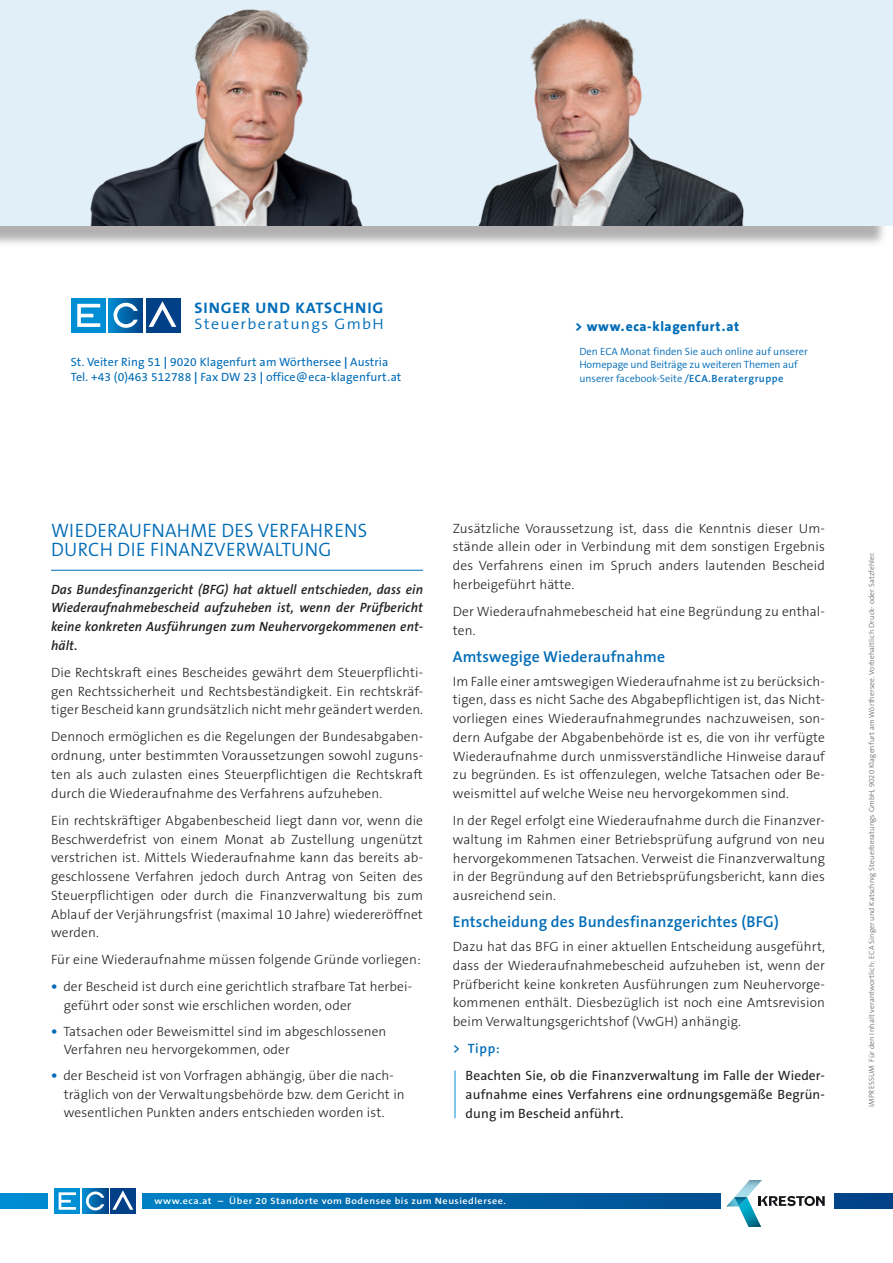
<style>
.page{position:relative;width:893px;height:1263px;background:#fff}
.page>*{position:absolute;margin:0;border:0;box-sizing:border-box;transform-origin:0 0}
.t1{font:300 19.5px "The Sans B4";letter-spacing:.01em;color:#006cb7}
.t2{font:600 15.75px "The Sans B6";letter-spacing:.01em;color:#006cb7}
.t3{font:300 15.3px "The Sans B4";letter-spacing:.08em;color:#006cb7;scale:1.05 1}
.t4{font:700 15.3px "The Sans B7";letter-spacing:.05em;color:#006cb7;scale:1.05 1}
.t5{font:300 13.5px/18.8px "The Sans B3";letter-spacing:.01em;color:#231f20;text-align:justify}
.t6{font:italic 600 13.5px/18.8px "The Sans B6";letter-spacing:.01em;color:#231f20;text-align:justify}
.t7{font:13.5px/18.8px "The Sans B5 Plain";letter-spacing:.01em;color:#231f20;text-align:justify}
.t8{font:800 13.5px "The Sans B8";letter-spacing:.045em;color:#006cb7}
.t9{font:600 13.5px "The Sans B6";color:#006cb7}
.t10{font:12px "The Sans B5 Plain";letter-spacing:.01em;color:#006cb7}
.t11{font:300 10.5px "The Sans B4";color:#006cb7}
.t12{font:600 9.3px "The Sans B6";letter-spacing:.05em;color:#fff;scale:1.1 1}
.bodytext{font:300 7.5px "The Sans B3";letter-spacing:.02em;color:#57585a}
.s1{font-family:"The Sans B7";font-weight:700}
.s2{font-family:"The Sans B5 Plain";font-weight:400}
.s3{font-family:"The Sans B6";font-weight:600}
.s4{font-family:"The Sans B7";font-weight:700;font-size:15px;color:#006cb7}
</style>
<div class="page">
<hr style="left:455px;top:1070px;width:1px;height:48px;background:#008fd5">
<hr style="left:51px;top:570px;width:372px;height:1px;background:#006cb7">
<svg style="left:0;top:1194px;width:893px;height:14px;background:#0066a9"></svg>
<div style="left:48px;top:1187px;width:94px;height:28px;background:#fff"></div>
<div style="left:54px;top:1188px;width:26px;height:26px;background:#008fd5"></div>
<svg style="left:59px;top:1192px;width:17px;height:18px"></svg>
<svg style="left:82px;top:1188px;width:26px;height:26px"></svg>
<svg style="left:86px;top:1191px;width:18px;height:19px"></svg>
<div style="left:110px;top:1188px;width:26px;height:26px;background:#014086"></div>
<svg style="left:112px;top:1190px;width:21px;height:20px"></svg>
<div style="left:721px;top:1176px;width:112px;height:63px;background:#fff"></div>
<svg style="left:726px;top:1180px;width:99px;height:47px"></svg>
<div style="left:71px;top:298px;width:35px;height:34px;background:#008fd5"></div>
<svg style="left:77px;top:304px;width:23px;height:23px"></svg>
<svg style="left:108px;top:298px;width:35px;height:34px"></svg>
<svg style="left:114px;top:303px;width:24px;height:25px"></svg>
<div style="left:146px;top:298px;width:34px;height:34px;background:#014086"></div>
<svg style="left:149px;top:301px;width:27px;height:26px"></svg>
<div style="left:0;top:0;width:888px;height:247px;background:#231f20;opacity:.35"></div>
<div style="left:0;top:0;width:893px;height:225px;background:#e1eff9"></div>
<img style="left:479px;top:18px;width:265px;height:207px">
<img style="left:90px;top:9px;width:272px;height:216px">
<p class="t4" style="left:195px;top:299px;width:181px">SINGER UND KATSCHNIG</p>
<p class="t3" style="left:195px;top:316px;width:182px">Steuerberatungs GmbH</p>
<p class="t10" style="left:71px;top:355px;width:319px">St. Veiter Ring 51 <span class="s1">|</span> 9020 Klagenfurt am Wörthersee <span class="s1">|</span> Austria</p>
<p class="t10" style="left:71px;top:371px;width:332px">Tel. +43 (0)463 512788 <span class="s1">|</span> Fax DW 23 <span class="s1">|</span> office@eca-klagenfurt.at</p>
<p class="t8" style="left:575px;top:319px;width:166px">&gt; www.eca-klagenfurt.at</p>
<p class="t11" style="left:579px;top:346px;width:230px">Den ECA Monat finden Sie auch online auf unserer</p>
<p class="t11" style="left:579px;top:359px;width:220px">Homepage und Beiträge zu weiteren Themen auf</p>
<p class="t11" style="left:579px;top:373px;width:206px">unserer facebook-Seite <span class="s2">/</span><span class="s3">ECA.Beratergruppe</span></p>
<p class="t1" style="left:51px;top:520px;width:318px">WIEDERAUFNAHME DES VERFAHRENS</p>
<p class="t1" style="left:51px;top:539px;width:282px">DURCH DIE FINANZVERWALTUNG</p>
<p class="t6" style="left:51px;top:580px;width:374px">Das Bundesfinanzgericht (BFG) hat aktuell entschieden, dass ein Wiederaufnahmebescheid aufzuheben ist, wenn der Prüfbericht keine konkreten Ausführungen zum Neuhervorgekommenen ent&shy;hält.</p>
<p class="t5" style="left:51px;top:664px;width:374px">Die Rechtskraft eines Bescheides gewährt dem Steuerpflichti&shy;gen Rechtssicherheit und Rechtsbeständigkeit. Ein rechtskräf&shy;tiger Bescheid kann grundsätzlich nicht mehr geändert werden.</p>
<p class="t5" style="left:51px;top:728px;width:374px">Dennoch ermöglichen es die Regelungen der Bundesabgaben&shy;ordnung, unter bestimmten Voraussetzungen sowohl zuguns&shy;ten als auch zulasten eines Steuerpflichtigen die Rechtskraft durch die Wiederaufnahme des Verfahrens aufzuheben.</p>
<p class="t5" style="left:51px;top:812px;width:374px">Ein rechtskräftiger Abgabenbescheid liegt dann vor, wenn die Beschwerdefrist von einem Monat ab Zustellung ungenützt verstrichen ist. Mittels Wiederaufnahme kann das bereits ab&shy;geschlossene Verfahren jedoch durch Antrag von Seiten des Steuerpflichtigen oder durch die Finanzverwaltung bis zum Ablauf der Verjährungsfrist (maximal 10 Jahre) wiedereröffnet werden.</p>
<p class="t5" style="left:51px;top:951px;width:371px">Für eine Wiederaufnahme müssen folgende Gründe vorliegen:</p>
<p class="t5" style="left:51px;top:978px;width:363px"><span class="s4">•</span> der Bescheid ist durch eine gerichtlich strafbare Tat herbei-</p>
<p class="t5" style="left:64px;top:997px;width:289px">geführt oder sonst wie erschlichen worden, oder</p>
<p class="t5" style="left:51px;top:1022px;width:337px"><span class="s4">•</span> Tatsachen oder Beweismittel sind im abgeschlossenen</p>
<p class="t5" style="left:64px;top:1041px;width:227px">Verfahren neu hervorgekommen, oder</p>
<p class="t5" style="left:51px;top:1067px;width:344px"><span class="s4">•</span> der Bescheid ist von Vorfragen abhängig, über die nach-</p>
<p class="t5" style="left:64px;top:1085px;width:342px">träglich von der Verwaltungsbehörde bzw. dem Gericht in</p>
<p class="t5" style="left:64px;top:1104px;width:322px">wesentlichen Punkten anders entschieden worden ist.</p>
<p class="t5" style="left:453px;top:519px;width:374px">Zusätzliche Voraussetzung ist, dass die Kenntnis dieser Um&shy;stände allein oder in Verbindung mit dem sonstigen Ergebnis des Verfahrens einen im Spruch anders lautenden Bescheid herbeigeführt hätte.</p>
<p class="t5" style="left:453px;top:603px;width:374px">Der Wiederaufnahmebescheid hat eine Begründung zu enthal&shy;ten.</p>
<p class="t2" style="left:453px;top:648px;width:214px">Amtswegige Wiederaufnahme</p>
<p class="t5" style="left:453px;top:672px;width:374px">Im Falle einer amtswegigen Wiederaufnahme ist zu berücksich&shy;tigen, dass es nicht Sache des Abgabepflichtigen ist, das Nicht&shy;vorliegen eines Wiederaufnahmegrundes nachzuweisen, son&shy;dern Aufgabe der Abgabenbehörde ist es, die von ihr verfügte Wiederaufnahme durch unmissverständliche Hinweise darauf zu begründen. Es ist offenzulegen, welche Tatsachen oder Be&shy;weismittel auf welche Weise neu hervorgekommen sind.</p>
<p class="t5" style="left:453px;top:812px;width:374px">In der Regel erfolgt eine Wiederaufnahme durch die Finanzver&shy;waltung im Rahmen einer Betriebsprüfung aufgrund von neu hervorgekommenen Tatsachen. Verweist die Finanzverwaltung in der Begründung auf den Betriebsprüfungsbericht, kann dies ausreichend sein.</p>
<p class="t2" style="left:453px;top:913px;width:327px">Entscheidung des Bundesfinanzgerichtes (BFG)</p>
<p class="t5" style="left:453px;top:938px;width:374px">Dazu hat das BFG in einer aktuellen Entscheidung ausgeführt, dass der Wiederaufnahmebescheid aufzuheben ist, wenn der Prüfbericht keine konkreten Ausführungen zum Neuhervorge&shy;kommenen enthält. Diesbezüglich ist noch eine Amtsrevision beim Verwaltungsgerichtshof (VwGH) anhängig.</p>
<p class="t9" style="left:453px;top:1041px;width:48px">&gt; Tipp:</p>
<p class="t7" style="left:466px;top:1067px;width:361px">Beachten Sie, ob die Finanzverwaltung im Falle der Wieder&shy;aufnahme eines Verfahrens eine ordnungsgemäße Begrün&shy;dung im Bescheid anführt.</p>
<p class="t12" style="left:155px;top:1196px;width:321px">www.eca.at – Über 20 Standorte vom Bodensee bis zum Neusiedlersee.</p>
<p class="bodytext" style="left:868px;top:1106px;width:556px;rotate:-90deg">IMPRESSUM Für den Inhalt verantwortlich: ECA Singer und Katschnig Steuerberatungs GmbH, 9020 Klagenfurt am Wörthersee. Vorbehaltlich Druck- oder Satzfehler.</p>
</div>
